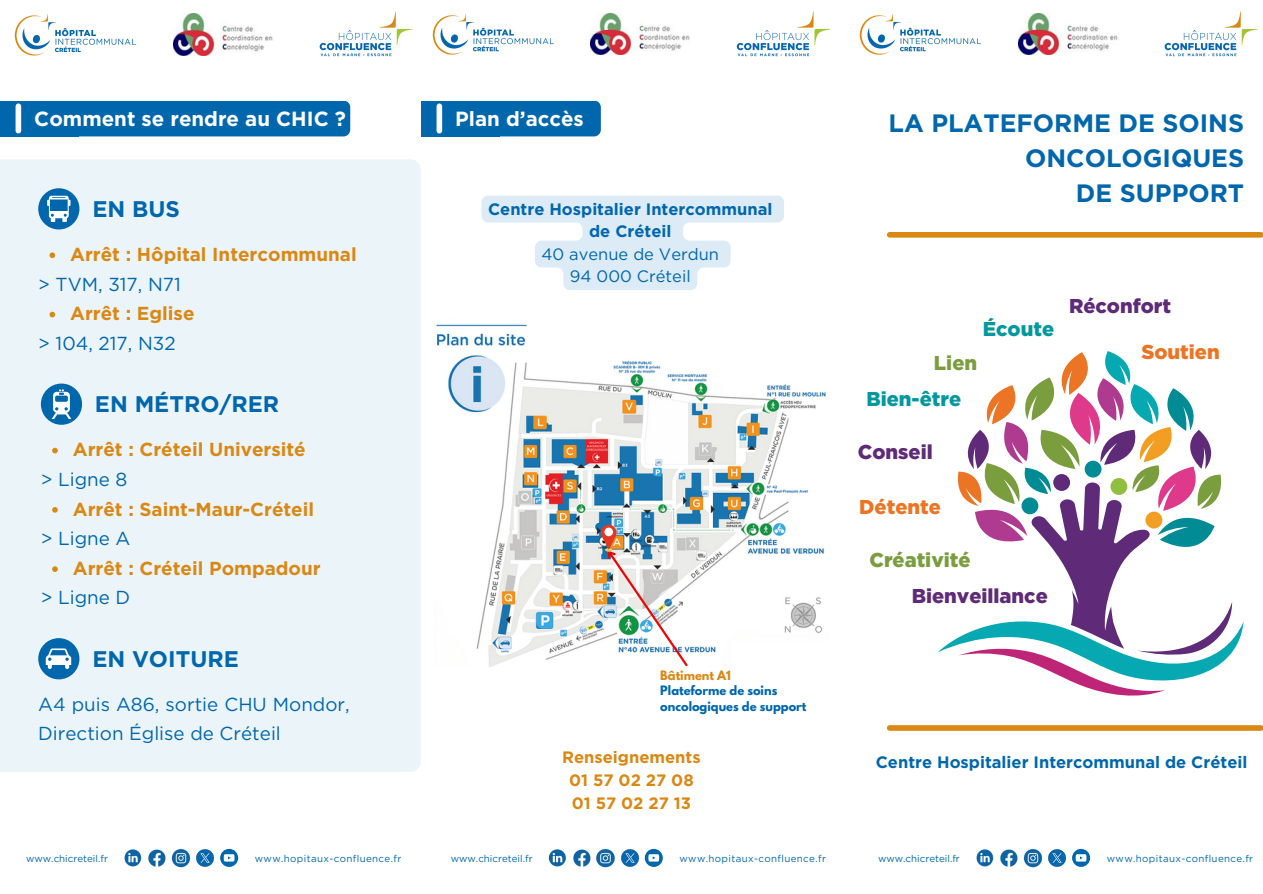
<style>
.page{position:relative;width:1263px;height:894px;background:#fff}
.page>*{position:absolute;margin:0;border:0;box-sizing:border-box;transform-origin:0 0}
.t1{font:700 25.05px/34.8px "Gotham";color:#0067ad;text-align:right}
.t2{font:700 22.5px "Gotham";color:#0067ad}
.t3{font:700 20.4px "Gotham";color:#fff}
.t4{font:900 19.95px "Gotham";color:#5f2a78}
.t5{font:900 19.95px "Gotham";color:#03989e}
.t6{font:900 19.95px "Gotham";color:#eb7525}
.t7{font:900 19.95px "Gotham";color:#7a9d3e}
.t8{font:700 18.75px "Gotham";color:#da8814}
.t9{font:18.75px/29.5px "Gotham";color:#0067ad}
.t10{font:700 16.5px "Gotham";color:#0067ad}
.t11{font:700 16.5px "Gotham";color:#da8814}
.t12{font:16.5px "Gotham";color:#0067ad}
.t13{font:700 11.4px/15.3px "League Spartan";color:#0067ad}
.t14{font:700 11.4px "League Spartan";color:#da8814}
.t15{font:9.75px "Gotham";letter-spacing:.035em;color:#0067ad}
.t16{font:9.75px "Gotham";color:#0067ad}
</style>
<div class="page">
<img style="left:736px;top:11px;width:95px;height:46px">
<img style="left:432px;top:13px;width:122px;height:42px">
<img style="left:591px;top:13px;width:99px;height:42px">
<svg style="left:938px;top:351px;width:306px;height:344px"></svg>
<div style="left:1110px;top:478px;width:17px;height:17px;background:#90bf3f;border-radius:50%"></div>
<div style="left:1085px;top:460px;width:16px;height:17px;background:#008b95;border-radius:50%"></div>
<div style="left:1053px;top:474px;width:17px;height:17px;background:#5f2a78;border-radius:50%"></div>
<div style="left:1145px;top:511px;width:17px;height:17px;background:#f29e23;border-radius:50%"></div>
<div style="left:1021px;top:497px;width:17px;height:17px;background:#008b95;border-radius:50%"></div>
<img style="left:436px;top:324px;width:390px;height:342px">
<svg style="left:601px;top:524px;width:89px;height:143px"></svg>
<div style="left:604px;top:527px;width:9px;height:9px;background:#fff;border-radius:50%"></div>
<img style="left:976px;top:849px;width:13px;height:18px">
<img style="left:989px;top:849px;width:27px;height:18px">
<img style="left:1016px;top:848px;width:27px;height:20px">
<img style="left:1048px;top:849px;width:18px;height:18px">
<svg style="left:1072px;top:848px;width:18px;height:18px"></svg>
<div style="left:890px;top:232px;width:371px;height:5px;background:#da8814"></div>
<div style="left:890px;top:725px;width:371px;height:5px;background:#da8814"></div>
<div style="left:734px;top:643px;width:103px;height:70px;background:#fff"></div>
<img style="left:548px;top:849px;width:14px;height:18px">
<img style="left:562px;top:849px;width:27px;height:18px">
<img style="left:589px;top:848px;width:26px;height:20px">
<img style="left:621px;top:849px;width:18px;height:18px">
<svg style="left:645px;top:848px;width:18px;height:18px"></svg>
<div style="left:442px;top:100px;width:159px;height:36px;background:#0067ad;border-radius:7px"></div>
<div style="left:421px;top:100px;width:79px;height:36px;background:#0067ad"></div>
<svg style="left:481px;top:195px;width:303px;height:95px"></svg>
<div style="left:437px;top:106px;width:5px;height:25px;background:#fff"></div>
<div style="left:21px;top:100px;width:329px;height:36px;background:#0067ad;border-radius:7px"></div>
<div style="left:0;top:100px;width:79px;height:36px;background:#0067ad"></div>
<div style="left:16px;top:106px;width:5px;height:25px;background:#fff"></div>
<img style="left:1164px;top:11px;width:94px;height:46px">
<img style="left:859px;top:13px;width:122px;height:42px">
<img style="left:1018px;top:13px;width:100px;height:42px">
<img style="left:319px;top:11px;width:94px;height:46px">
<img style="left:14px;top:13px;width:122px;height:43px">
<img style="left:173px;top:14px;width:100px;height:41px">
<div style="left:0;top:159px;width:421px;height:612px;background:#ebf4f9"></div>
<div style="left:38px;top:188px;width:41px;height:41px;background:#0067ad;border-radius:50%"></div>
<svg style="left:47px;top:196px;width:23px;height:26px"></svg>
<svg style="left:50px;top:252px;width:5px;height:6px"></svg>
<svg style="left:50px;top:311px;width:5px;height:6px"></svg>
<div style="left:41px;top:383px;width:41px;height:41px;background:#0067ad;border-radius:50%"></div>
<svg style="left:52px;top:389px;width:19px;height:30px"></svg>
<svg style="left:52px;top:447px;width:6px;height:6px"></svg>
<svg style="left:52px;top:507px;width:6px;height:5px"></svg>
<svg style="left:52px;top:566px;width:6px;height:5px"></svg>
<div style="left:38px;top:638px;width:41px;height:41px;background:#0067ad;border-radius:50%"></div>
<svg style="left:46px;top:648px;width:25px;height:20px"></svg>
<img style="left:124px;top:849px;width:13px;height:18px">
<img style="left:137px;top:849px;width:27px;height:18px">
<img style="left:164px;top:848px;width:27px;height:20px">
<img style="left:196px;top:849px;width:18px;height:18px">
<svg style="left:220px;top:848px;width:18px;height:18px"></svg>
<p class="t3" style="left:34px;top:106px;width:313px">Comment se rendre au CHIC ?</p>
<h4 class="t3" style="left:455px;top:106px;width:130px">Plan d’accès</h4>
<p class="t2" style="left:92px;top:195px;width:89px">EN BUS</p>
<p class="t8" style="left:70px;top:243px;width:288px">Arrêt : Hôpital Intercommunal</p>
<h5 class="t9" style="left:38px;top:269px;width:144px">&gt; TVM, 317, N71</h5>
<h5 class="t8" style="left:70px;top:302px;width:126px">Arrêt : Eglise</h5>
<p class="t9" style="left:38px;top:328px;width:139px">&gt; 104, 217, N32</p>
<h5 class="t2" style="left:95px;top:390px;width:186px">EN MÉTRO/RER</h5>
<h5 class="t8" style="left:73px;top:438px;width:234px">Arrêt : Créteil Université</h5>
<h5 class="t9" style="left:41px;top:464px;width:88px">&gt; Ligne 8</h5>
<h5 class="t8" style="left:73px;top:497px;width:243px">Arrêt : Saint-Maur-Créteil</h5>
<h5 class="t9" style="left:41px;top:523px;width:91px">&gt; Ligne A</h5>
<h5 class="t8" style="left:73px;top:556px;width:249px">Arrêt : Créteil Pompadour</h5>
<p class="t9" style="left:41px;top:582px;width:91px">&gt; Ligne D</p>
<p class="t2" style="left:92px;top:644px;width:148px">EN VOITURE</p>
<p class="t9" style="left:38px;top:689px;width:313px">A4 puis A86, sortie CHU Mondor,<br>Direction Église de Créteil</p>
<h3 class="t10" style="left:488px;top:199px;width:286px">Centre Hospitalier Intercommunal</h3>
<h1 class="t10" style="left:589px;top:221px;width:84px">de Créteil</h1>
<p class="t12" style="left:541px;top:244px;width:179px">40 avenue de Verdun</p>
<h2 class="t12" style="left:570px;top:266px;width:122px">94 000 Créteil</h2>
<h4 class="t14" style="left:660px;top:669px;width:72px">Bâtiment A1</h4>
<p class="t13" style="left:660px;top:684px;width:148px">Plateforme de soins oncologiques de support</p>
<p class="t11" style="left:562px;top:747px;width:140px">Renseignements</p>
<h6 class="t11" style="left:569px;top:769px;width:126px">01 57 02 27 08</h6>
<p class="t11" style="left:572px;top:792px;width:121px">01 57 02 27 13</p>
<p class="t1" style="left:888px;top:105px;width:357px">LA PLATEFORME DE SOINS<br>ONCOLOGIQUES<br>DE SUPPORT</p>
<h6 class="t5" style="left:983px;top:317px;width:73px">Écoute</h6>
<p class="t7" style="left:934px;top:351px;width:45px">Lien</p>
<p class="t5" style="left:866px;top:387px;width:96px">Bien-être</p>
<h6 class="t4" style="left:858px;top:440px;width:76px">Conseil</h6>
<h6 class="t6" style="left:859px;top:494px;width:83px">Détente</h6>
<h2 class="t7" style="left:869px;top:547px;width:103px">Créativité</h2>
<p class="t4" style="left:912px;top:584px;width:137px">Bienveillance</p>
<p class="t4" style="left:1069px;top:294px;width:104px">Réconfort</p>
<h2 class="t6" style="left:1141px;top:339px;width:80px">Soutien</h2>
<h3 class="t10" style="left:876px;top:751px;width:373px">Centre Hospitalier Intercommunal de Créteil</h3>
<p class="t16" style="left:26px;top:852px;width:83px">www.chicreteil.fr</p>
<p class="t15" style="left:255px;top:852px;width:148px">www.hopitaux-confluence.fr</p>
<p class="t16" style="left:451px;top:852px;width:83px">www.chicreteil.fr</p>
<p class="t15" style="left:679px;top:852px;width:148px">www.hopitaux-confluence.fr</p>
<p class="t16" style="left:878px;top:852px;width:83px">www.chicreteil.fr</p>
<p class="t15" style="left:1107px;top:852px;width:148px">www.hopitaux-confluence.fr</p>
</div>
